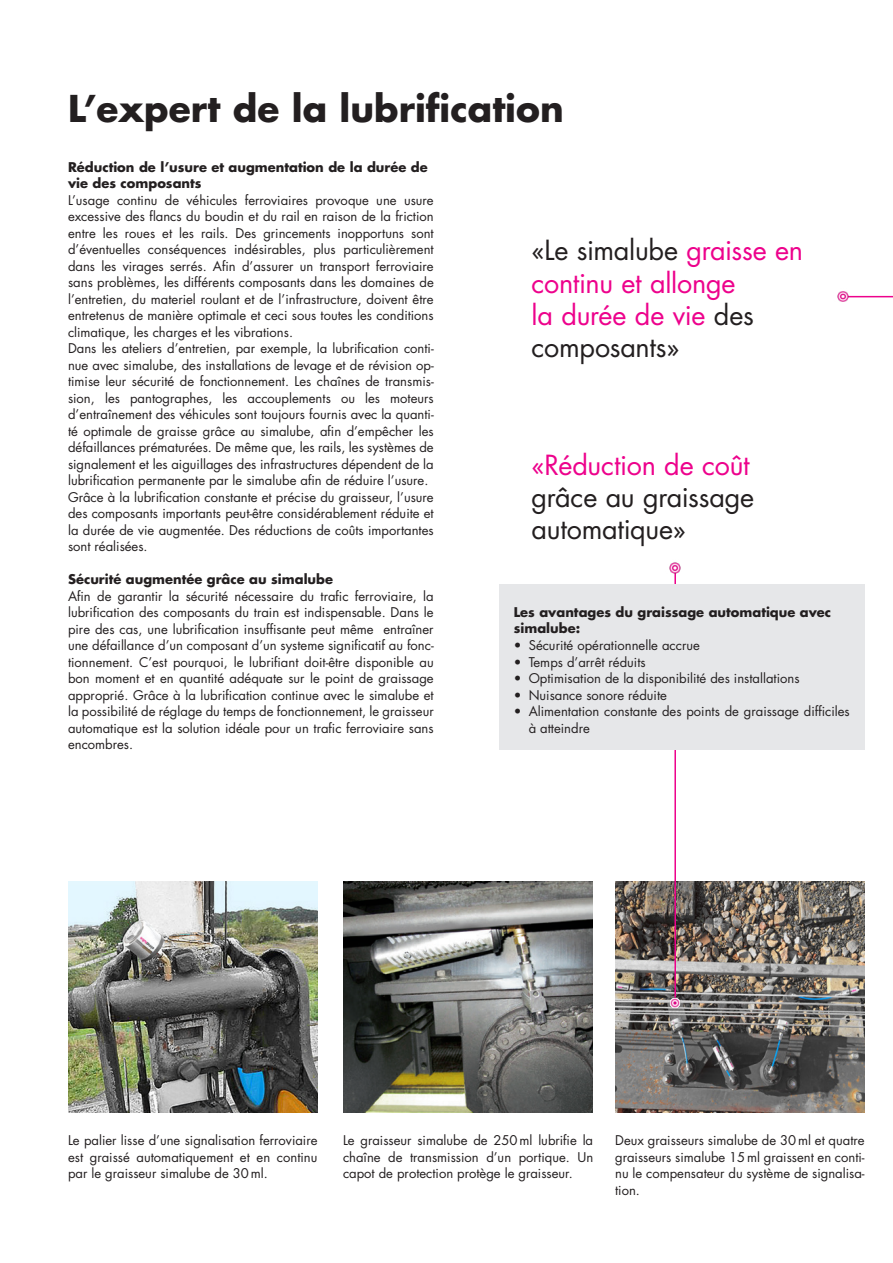
<style>
.page{position:relative;width:893px;height:1263px;background:#fff}
.page>*{position:absolute;margin:0;border:0;box-sizing:border-box;transform-origin:0 0}
._02_Headline_Bold{font:700 36px "Futura Std";color:#231f20}
._02_Titel_Inhalt_Aus{font:27px/32.4px "Futura Std";letter-spacing:-.01em;color:#ed028c}
._02_Titel_Inhalt_Aus-2{font:27px/32.4px "Futura Std";letter-spacing:-.01em;color:#231f20}
._02_Lauftext{font:13.05px/16.5px "Futura Std";color:#231f20;text-align:justify}
._02_Lauftext_Titelei{font:700 13.05px/16.5px "Futura Std";color:#231f20}
._04_Bildlegenden{font:700 13.05px/15.6px "Futura Std";color:#231f20}
._02_Lauftext-2{font:700 13.05px "Futura Std";color:#231f20}
.s1{color:#231f20}
.s2{color:#ed028c}
</style>
<div class="page">
<img style="left:343px;top:881px;width:249px;height:231px">
<img style="left:68px;top:881px;width:249px;height:231px">
<img style="left:615px;top:881px;width:250px;height:231px">
<svg style="left:852px;top:295px;width:41px;height:3px"></svg>
<img style="left:837px;top:291px;width:15px;height:11px">
<img style="left:666px;top:993px;width:18px;height:19px">
<hr style="left:674px;top:569px;width:2px;height:429px;background:#ed028c">
<img style="left:669px;top:562px;width:12px;height:15px">
<div style="left:499px;top:584px;width:366px;height:165px;background:#e6e7e9"></div>
<p class="_02_Headline_Bold" style="left:68px;top:85px;width:497px">L’expert de la lubrification</p>
<p class="_02_Lauftext_Titelei" style="left:68px;top:158px;width:361px">Réduction de l’usure et augmentation de la durée de vie des composants</p>
<p class="_02_Lauftext" style="left:68px;top:192px;width:367px">L’usage continu de véhicules ferroviaires provoque une usure excessive des flancs du boudin et du rail en raison de la friction entre les roues et les rails. Des grincements inopportuns sont d’éventuelles conséquences indésirables, plus particulièrement dans les virages serrés. Afin d’assurer un transport ferroviaire sans problèmes, les différents composants dans les domaines de l’entretien, du materiel roulant et de l’infrastructure, doivent être entretenus de manière optimale et ceci sous toutes les conditions climatique, les charges et les vibrations.</p>
<p class="_02_Lauftext" style="left:68px;top:340px;width:367px">Dans les ateliers d’entretien, par exemple, la lubrification conti&shy;nue avec simalube, des installations de levage et de révision op&shy;timise leur sécurité de fonctionnement. Les chaînes de transmis&shy;sion, les pantographes, les accouplements ou les moteurs d’entraînement des véhicules sont toujours fournis avec la quanti&shy;té optimale de graisse grâce au simalube, afin d’empêcher les défaillances prématurées. De même que, les rails, les systèmes de signalement et les aiguillages des infrastructures dépendent de la lubrification permanente par le simalube afin de réduire l’usure.</p>
<p class="_02_Lauftext" style="left:68px;top:489px;width:367px">Grâce à la lubrification constante et précise du graisseur, l’usure des composants importants peut-être considérablement réduite et la durée de vie augmentée. Des réductions de coûts importantes sont réalisées.</p>
<p class="_02_Lauftext-2" style="left:68px;top:571px;width:267px">Sécurité augmentée grâce au simalube</p>
<p class="_02_Lauftext" style="left:68px;top:588px;width:367px">Afin de garantir la sécurité nécessaire du trafic ferroviaire, la lubrification des composants du train est indispensable. Dans le pire des cas, une lubrification insuffisante peut même entraîner une défaillance d’un composant d’un systeme significatif au fonc&shy;tionnement. C’est pourquoi, le lubrifiant doit-être disponible au bon moment et en quantité adéquate sur le point de graissage approprié. Grâce à la lubrification continue avec le simalube et la possibilité de réglage du temps de fonctionnement, le graisseur automatique est la solution idéale pour un trafic ferroviaire sans encombres.</p>
<p class="_02_Titel_Inhalt_Aus" style="left:531px;top:234px;width:273px"><span class="s1">«Le simalube</span> graisse en continu et allonge<br>la durée de vie <span class="s1">des composants»</span></p>
<p class="_02_Titel_Inhalt_Aus-2" style="left:531px;top:449px;width:224px"><span class="s2">«Réduction de coût </span>grâce au graissage automatique»</p>
<p class="_04_Bildlegenden" style="left:514px;top:604px;width:319px">Les avantages du graissage automatique avec simalube:</p>
<p class="_02_Lauftext" style="left:514px;top:637px;width:188px">• Sécurité opérationnelle accrue</p>
<p class="_02_Lauftext" style="left:514px;top:654px;width:133px">• Temps d’arrêt réduits</p>
<p class="_02_Lauftext" style="left:514px;top:670px;width:287px">• Optimisation de la disponibilité des installations</p>
<p class="_02_Lauftext" style="left:514px;top:687px;width:155px">• Nuisance sonore réduite</p>
<p class="_02_Lauftext" style="left:529px;top:703px;width:323px;text-indent:-15px">• Alimentation constante des points de graissage difficiles à atteindre</p>
<p class="_02_Lauftext" style="left:68px;top:1132px;width:251px">Le palier lisse d’une signalisation ferroviaire est graissé automatiquement et en continu par le graisseur simalube de 30ml.</p>
<p class="_02_Lauftext" style="left:343px;top:1132px;width:252px">Le graisseur simalube de 250ml lubrifie la chaîne de transmission d’un portique. Un capot de protection protège le graisseur.</p>
<p class="_02_Lauftext" style="left:615px;top:1132px;width:251px">Deux graisseurs simalube de 30ml et quatre graisseurs simalube 15ml graissent en conti&shy;nu le compensateur du système de signalisa&shy;tion.</p>
</div>
